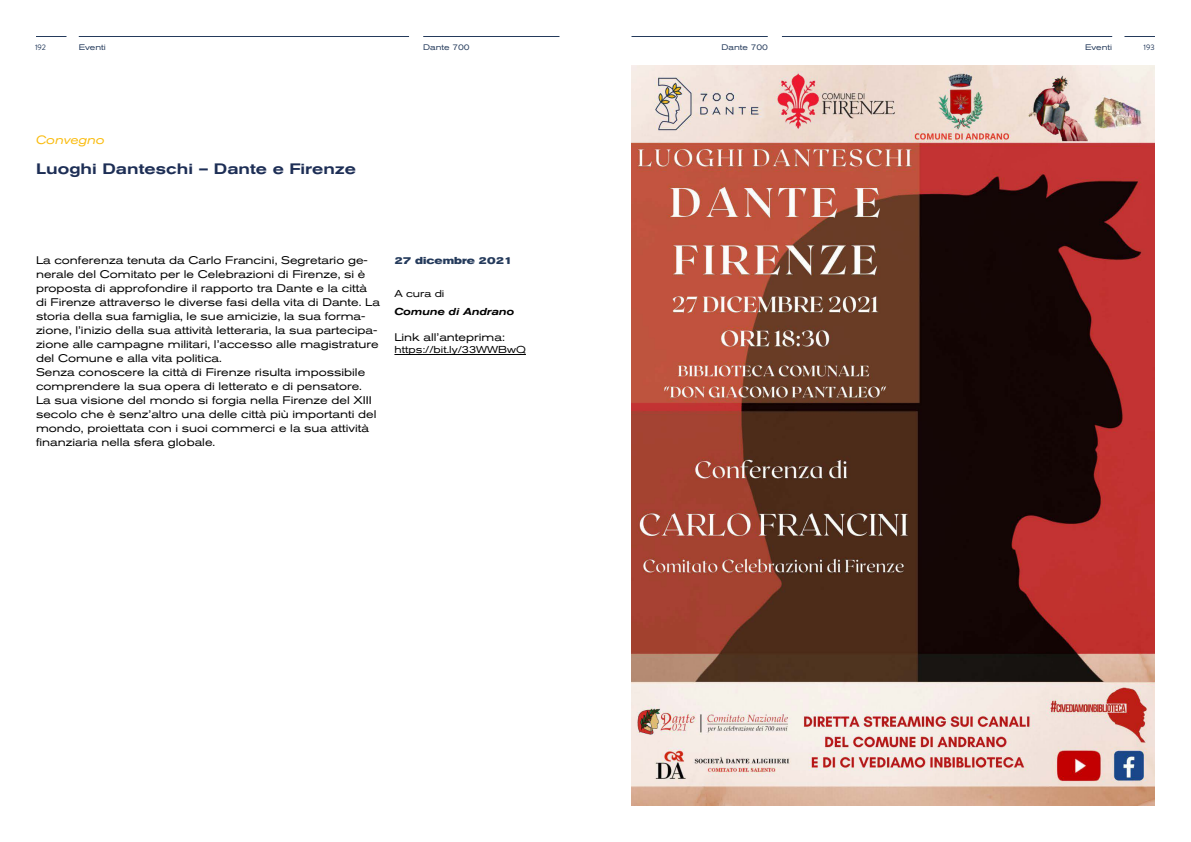
<style>
.page{position:relative;width:1191px;height:842px;background:#fff}
.page>*{position:absolute;margin:0;border:0;box-sizing:border-box;transform-origin:0 0}
.t1{font:500 expanded 15px "Akzidenz Grotesk BQ";color:#1d2e55}
.t2{font:italic expanded 12px "Akzidenz Grotesk BQ";color:#fabc10}
.t3{font:expanded 11px/14px "Akzidenz Grotesk BQ";color:#000}
.t4{font:expanded 10px "Akzidenz Grotesk BQ";color:#000}
.t5{font:italic 500 expanded 10px "Akzidenz Grotesk BQ";color:#000}
.t6{font:700 expanded 10px "Akzidenz Grotesk BQ";color:#243a5b}
.t7{font:expanded 8px "Akzidenz Grotesk BQ";color:#243a5b}
.t8{font:8px "Brandon Grotesque";color:#243a5b}
</style>
<div class="page">
<hr style="left:36px;top:36px;width:30px;height:1px;background:#243a5b">
<hr style="left:1124px;top:36px;width:31px;height:1px;background:#243a5b">
<hr style="left:79px;top:36px;width:236px;height:1px;background:#243a5b">
<hr style="left:886px;top:36px;width:226px;height:1px;background:#243a5b">
<hr style="left:293px;top:36px;width:116px;height:1px;background:#243a5b">
<hr style="left:782px;top:36px;width:115px;height:1px;background:#243a5b">
<hr style="left:423px;top:36px;width:136px;height:1px;background:#243a5b">
<hr style="left:631px;top:36px;width:136px;height:1px;background:#243a5b">
<hr style="left:394px;top:354px;width:132px;height:1px;background:#000">
<img style="left:631px;top:66px;width:524px;height:740px">
<p class="t8" style="left:35px;top:42px;width:13px">192</p>
<p class="t7" style="left:79px;top:43px;width:29px">Eventi</p>
<p class="t7" style="left:423px;top:43px;width:48px">Dante 700</p>
<p class="t7" style="left:721px;top:43px;width:48px">Dante 700</p>
<p class="t7" style="left:1085px;top:42px;width:29px">Eventi</p>
<p class="t8" style="left:1143px;top:42px;width:13px">193</p>
<p class="t2" style="left:36px;top:133px;width:70px">Convegno</p>
<h1 class="t1" style="left:36px;top:160px;width:321px">Luoghi Danteschi – Dante e Firenze</h1>
<p class="t3" style="left:36px;top:253px;width:345px">La conferenza tenuta da Carlo Francini, Segretario ge&shy;nerale del Comitato per le Celebrazioni di Firenze, si è proposta di approfondire il rapporto tra Dante e la città di Firenze attraverso le diverse fasi della vita di Dante. La storia della sua famiglia, le sue amicizie, la sua forma&shy;zione, l’inizio della sua attività letteraria, la sua partecipa&shy;zione alle campagne militari, l’accesso alle magistrature del Comune e alla vita politica.<br>Senza conoscere la città di Firenze risulta impossibile comprendere la sua opera di letterato e di pensatore.<br>La sua visione del mondo si forgia nella Firenze del XIII secolo che è senz’altro una delle città più importanti del mondo, proiettata con i suoi commerci e la sua attività finanziaria nella sfera globale.</p>
<p class="t6" style="left:394px;top:255px;width:120px">27 dicembre 2021</p>
<p class="t4" style="left:394px;top:287px;width:51px">A cura di</p>
<p class="t5" style="left:394px;top:305px;width:122px">Comune di Andrano</p>
<p class="t3" style="left:394px;top:330px;width:112px">Link all’anteprima:</p>
<p class="t4" style="left:394px;top:343px;width:133px">https://bit.ly/33WWBwQ</p>
</div>
